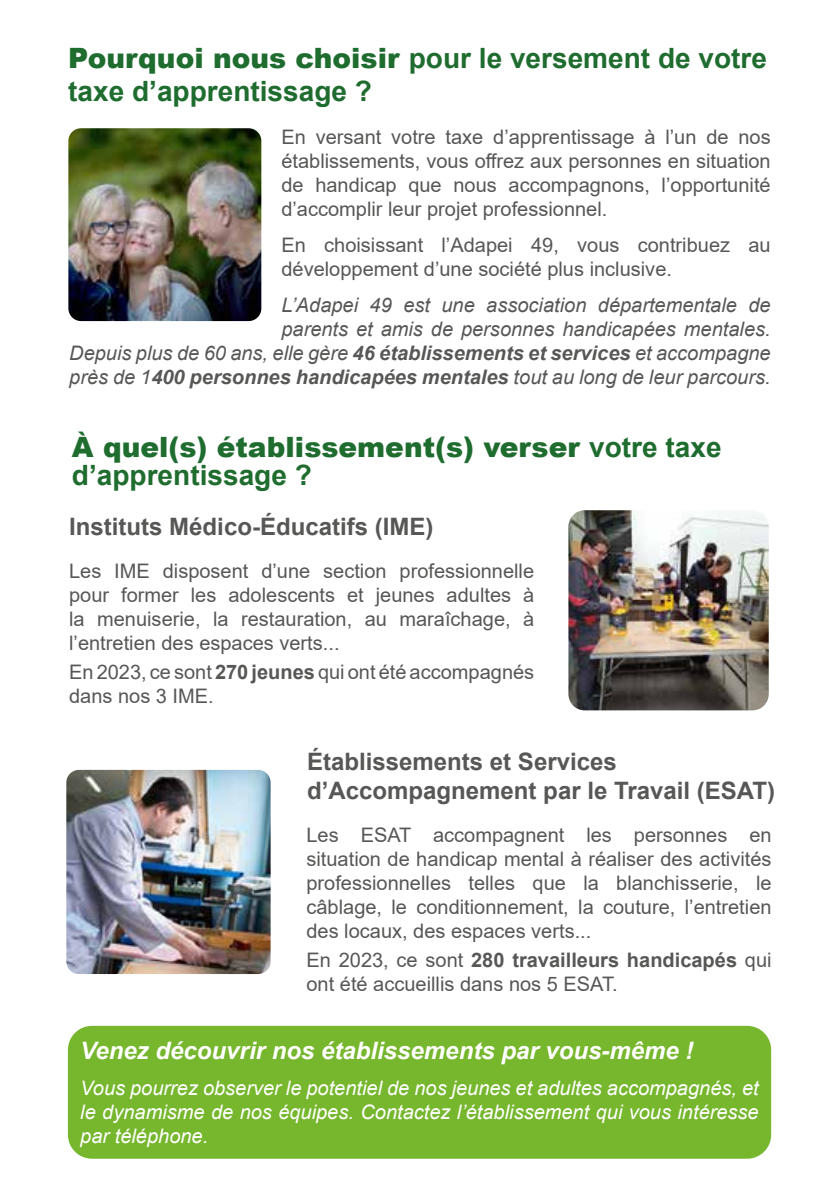
<style>
.page{position:relative;width:840px;height:1191px;background:#fff}
.page>*{position:absolute;margin:0;border:0;box-sizing:border-box;transform-origin:0 0}
.t1{font:700 28px/33.6px "Arial";color:#1f6c2f}
.t2{font:900 28px/28px "Arial";color:#1f6c2f}
.t3{font:700 24px/28.8px "Arial";color:#575756}
.t4{font:italic 700 24px "Arial";color:#fff}
.t5{font:20px/24px "Arial";color:#575756;text-align:justify}
.t6{font:italic 20px/24px "Arial";color:#575756;text-align:right}
.t7{font:italic 20px/24px "Arial";color:#fff;text-align:justify}
.s1{font-weight:900}
.s2{font-weight:700}
</style>
<div class="page">
<img style="left:68px;top:128px;width:193px;height:193px">
<div style="left:68px;top:1025px;width:702px;height:133px;background:#76b72d;border-radius:24px"></div>
<img style="left:66px;top:770px;width:204px;height:204px">
<img style="left:569px;top:511px;width:198px;height:198px">
<div style="left:566px;top:508px;width:204px;height:204px;border:2px solid #fff;border-radius:17px"></div>
<h1 class="t1" style="left:68px;top:41px;width:700px"><span class="s1">Pourquoi nous choisir</span> pour le versement de votre taxe d’apprentissage ?</h1>
<p class="t5" style="left:281px;top:125px;width:490px">En versant votre taxe d’apprentissage à l’un de nos établissements, vous offrez aux personnes en situation de handicap que nous accompagnons, l’opportunité d’accomplir leur projet professionnel.</p>
<p class="t5" style="left:281px;top:233px;width:490px">En choisissant l’Adapei 49, vous contribuez au développement d’une société plus inclusive.</p>
<p class="t6" style="left:69px;top:293px;width:702px">L’Adapei 49 est une association départementale de<br>parents et amis de personnes handicapées mentales.<br>Depuis plus de 60 ans, elle gère <span class="s2">46 établissements et services</span> et accompagne près de 1<span class="s2">400 personnes handicapées mentales</span> tout au long de leur parcours.</p>
<h1 class="t2" style="left:72px;top:432px;width:650px">À quel(s) établissement(s) verser <span class="s2">votre taxe d’apprentissage ?</span></h1>
<p class="t3" style="left:69px;top:512px;width:366px">Instituts Médico-Éducatifs (IME)</p>
<p class="t5" style="left:69px;top:559px;width:466px">Les IME disposent d’une section professionnelle pour former les adolescents et jeunes adultes à la menuiserie, la restauration, au maraîchage, à l’entretien des espaces verts...</p>
<p class="t5" style="left:69px;top:660px;width:466px">En 2023, ce sont <span class="s2">270 jeunes</span> qui ont été accompagnés dans nos 3 IME.</p>
<p class="t3" style="left:307px;top:747px;width:469px">Établissements et Services d’Accompagnement par le Travail (ESAT)</p>
<p class="t5" style="left:306px;top:823px;width:466px">Les ESAT accompagnent les personnes en situation de handicap mental à réaliser des activités professionnelles telles que la blanchisserie, le câblage, le conditionnement, la couture, l’entretien des locaux, des espaces verts...</p>
<p class="t5" style="left:306px;top:948px;width:466px">En 2023, ce sont <span class="s2">280 travailleurs handicapés</span> qui ont été accueillis dans nos 5 ESAT.</p>
<p class="t4" style="left:80px;top:1034px;width:614px">Venez découvrir nos établissements par vous-même !</p>
<p class="t7" style="left:80px;top:1076px;width:679px">Vous pourrez observer le potentiel de nos jeunes et adultes accompagnés, et le dynamisme de nos équipes. Contactez l’établissement qui vous intéresse par téléphone.</p>
</div>
